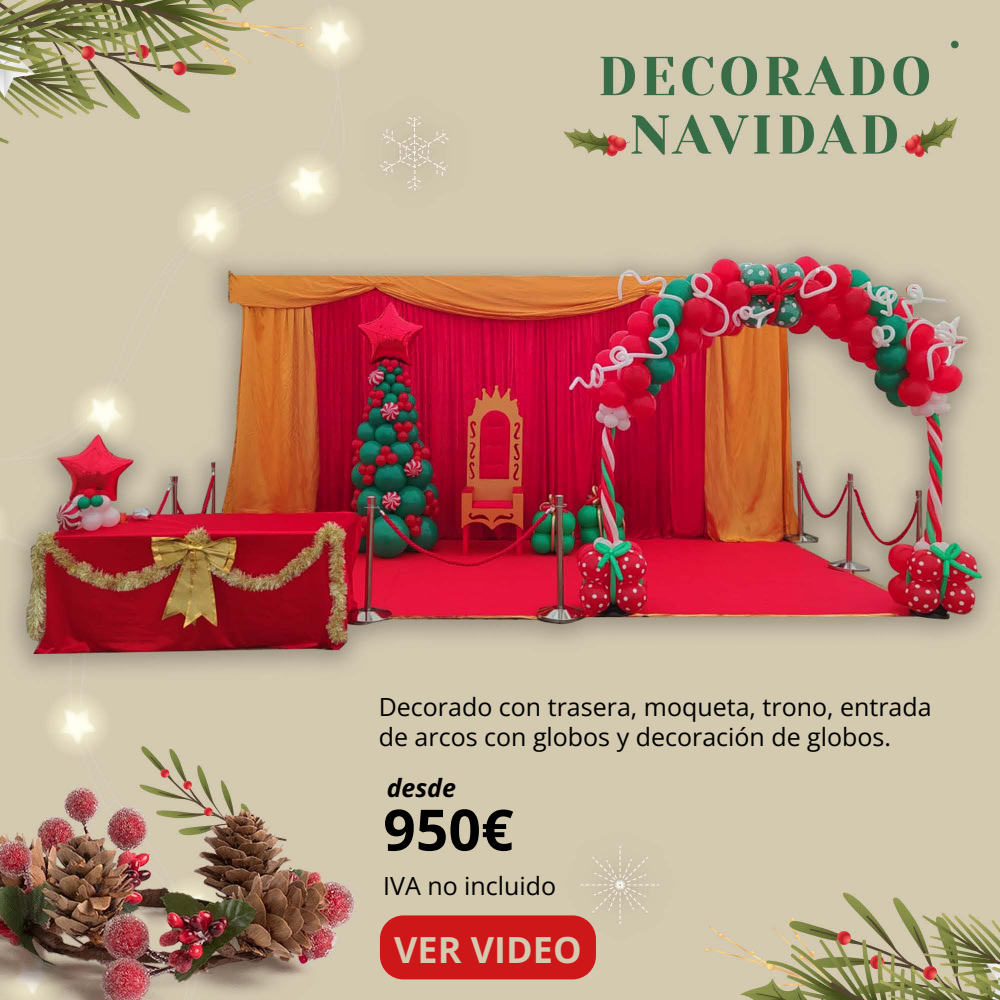
<style>
.page{position:relative;width:1000px;height:1000px;background:#fff}
.page>*{position:absolute;margin:0;border:0;box-sizing:border-box;transform-origin:0 0}
.t1{font:700 57px "Open Sans";color:#000}
.t2{font:700 36px "Open Sans";color:#d4caaf}
.t3{font:25px/30px "Open Sans";color:#000}
.t4{font:italic 700 25px "Open Sans";color:#000}
</style>
<div class="page">
<img style="left:0;top:0;width:1000px;height:1000px">
<div style="left:380px;top:915px;width:216px;height:64px;background:#cd1719;border-radius:24px"></div>
<p class="t3" style="left:379px;top:692px;width:554px">Decorado con trasera, moqueta, trono, entrada de arcos con globos y decoración de globos.</p>
<p class="t4" style="left:387px;top:770px;width:71px">desde</p>
<h1 class="t1" style="left:383px;top:791px;width:132px">950€</h1>
<p class="t3" style="left:383px;top:870px;width:174px">IVA no incluido</p>
<h2 class="t2" style="left:394px;top:925px;width:189px">VER VIDEO</h2>
</div>
